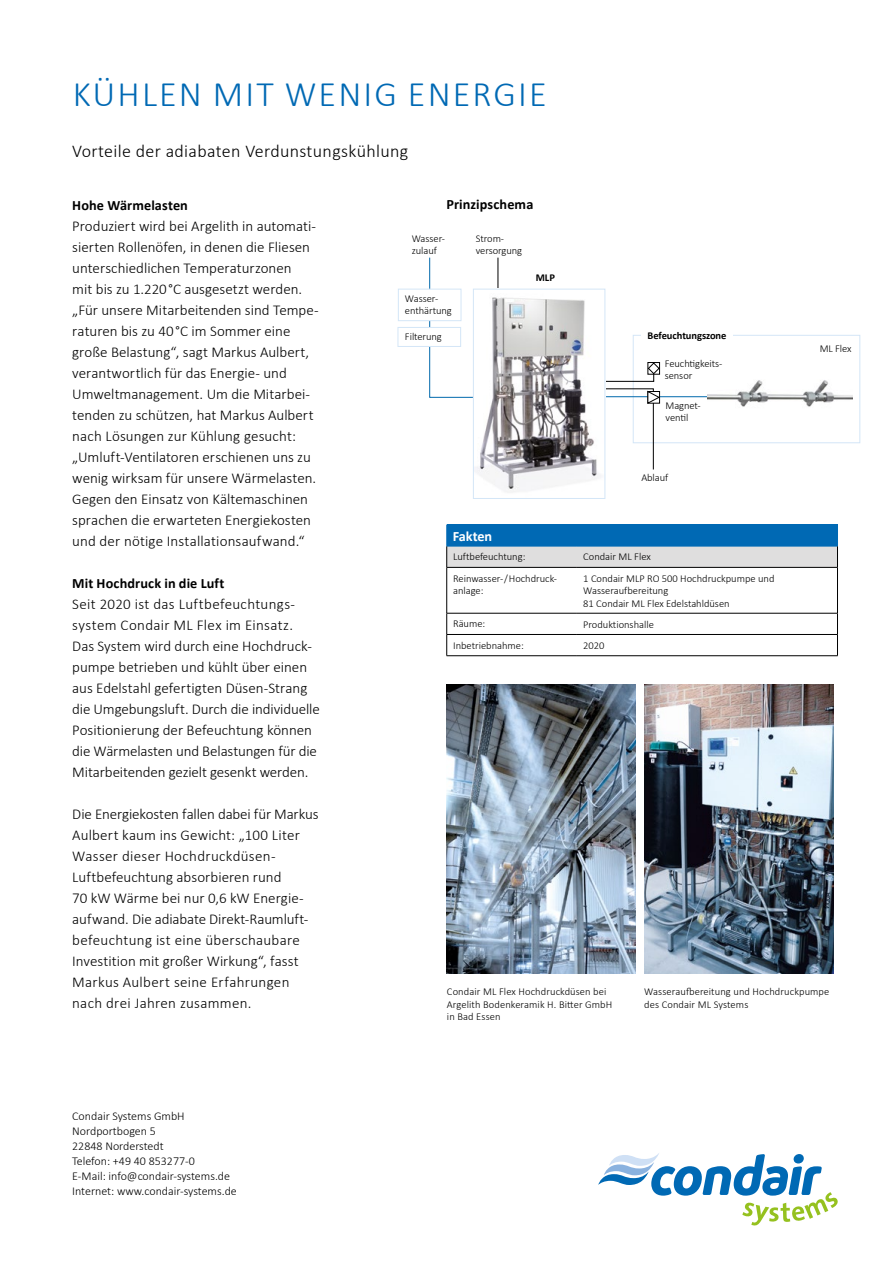
<style>
.page{position:relative;width:893px;height:1263px;background:#fff}
.page>*{position:absolute;margin:0;border:0;box-sizing:border-box;transform-origin:0 0}
.t1{font:300 36px "Calibri";letter-spacing:.06em;color:#0069b4}
.t2{font:300 18px "Calibri";letter-spacing:.02em;color:#000}
.t3{font:300 15px/21px "Calibri";color:#000}
.t4{font:700 14.25px "Calibri";letter-spacing:.01em;color:#000}
.t5{font:700 14.25px "Calibri";letter-spacing:-.005em;color:#fff}
.t6{font:300 12px/15px "Calibri";color:#000}
.t7{font:300 10.5px/12.6px "Calibri";color:#000}
.t8{font:700 10.5px "Calibri";letter-spacing:-.005em;color:#000}
</style>
<div class="page">
<img style="left:447px;top:685px;width:189px;height:289px">
<img style="left:644px;top:685px;width:189px;height:289px">
<svg style="left:598px;top:1153px;width:240px;height:72px"></svg>
<svg style="left:446px;top:525px;width:392px;height:42px;background:#6ba0c7"></svg>
<hr style="left:446px;top:567px;width:131px;height:1px;background:#000">
<hr style="left:446px;top:568px;width:1px;height:45px;background:#000">
<hr style="left:577px;top:567px;width:261px;height:1px;background:#000">
<hr style="left:837px;top:568px;width:1px;height:45px;background:#000">
<hr style="left:446px;top:613px;width:131px;height:1px;background:#000">
<hr style="left:577px;top:613px;width:261px;height:1px;background:#000">
<hr style="left:446px;top:634px;width:131px;height:1px;background:#000">
<svg style="left:446px;top:613px;width:1px;height:42px"></svg>
<hr style="left:577px;top:634px;width:261px;height:1px;background:#000">
<svg style="left:837px;top:613px;width:1px;height:42px"></svg>
<hr style="left:446px;top:655px;width:131px;height:1px;background:#000">
<hr style="left:577px;top:655px;width:261px;height:1px;background:#000">
<div style="left:633px;top:335px;width:227px;height:108px;border:1px solid #d4e6f7"></div>
<div style="left:641px;top:329px;width:92px;height:13px;background:#fff"></div>
<hr style="left:605px;top:396px;width:112px;height:1px;background:#0069ac">
<svg style="left:429px;top:257px;width:96px;height:141px"></svg>
<div style="left:648px;top:362px;width:12px;height:12px;border:1px solid #000"></div>
<svg style="left:605px;top:363px;width:54px;height:19px"></svg>
<svg style="left:605px;top:388px;width:55px;height:82px"></svg>
<hr style="left:498px;top:258px;width:1px;height:32px;background:#000">
<img style="left:475px;top:291px;width:123px;height:201px">
<div style="left:473px;top:289px;width:132px;height:210px;border:1px solid #d4e6f7"></div>
<img style="left:707px;top:380px;width:146px;height:27px">
<div style="left:398px;top:289px;width:63px;height:32px;background:#fff;border:1px solid #d4e6f7"></div>
<div style="left:398px;top:327px;width:63px;height:20px;background:#fff;border:1px solid #d4e6f7"></div>
<h1 class="t1" style="left:73px;top:72px;width:475px">KÜHLEN MIT WENIG ENERGIE</h1>
<p class="t2" style="left:72px;top:140px;width:338px">Vorteile der adiabaten Verdunstungskühlung</p>
<p class="t4" style="left:72px;top:195px;width:117px">Hohe Wärmelasten</p>
<p class="t3" style="left:72px;top:215px;width:248px">Produziert wird bei Argelith in automati&shy;sierten Rollenöfen, in denen die Fliesen unterschiedlichen Temperaturzonen<br>mit bis zu 1.220 °C ausgesetzt werden. „Für unsere Mitarbeitenden sind Tempe&shy;raturen bis zu 40 °C im Sommer eine große Belastung“, sagt Markus Aulbert, verantwortlich für das Energie- und Umweltmanagement. Um die Mitarbei&shy;tenden zu schützen, hat Markus Aulbert nach Lösungen zur Kühlung gesucht: „Umluft-Ventilatoren erschienen uns zu wenig wirksam für unsere Wärmelasten.<br>Gegen den Einsatz von Kältemaschinen sprachen die erwarteten Energiekosten und der nötige Installationsaufwand.“</p>
<p class="t4" style="left:72px;top:573px;width:154px">Mit Hochdruck in die Luft</p>
<p class="t3" style="left:72px;top:593px;width:249px">Seit 2020 ist das Luftbefeuchtungs&shy;system Condair ML Flex im Einsatz.<br>Das System wird durch eine Hochdruck&shy;pumpe betrieben und kühlt über einen aus Edelstahl gefertigten Düsen-Strang die Umgebungsluft. Durch die individuelle Positionierung der Befeuchtung können die Wärmelasten und Belastungen für die Mitarbeitenden gezielt gesenkt werden.</p>
<p class="t3" style="left:72px;top:803px;width:248px">Die Energiekosten fallen dabei für Markus Aulbert kaum ins Gewicht: „100 Liter Wasser dieser Hochdruckdüsen-Luftbefeuchtung absorbieren rund<br>70 kW Wärme bei nur 0,6 kW Energie&shy;aufwand. Die adiabate Direkt-Raumluft&shy;befeuchtung ist eine überschaubare Investition mit großer Wirkung“, fasst Markus Aulbert seine Erfahrungen nach drei Jahren zusammen.</p>
<p class="t4" style="left:446px;top:194px;width:88px">Prinzipschema</p>
<p class="t7" style="left:476px;top:232px;width:48px;line-height:12px">Strom&shy;versorgung</p>
<p class="t7" style="left:412px;top:232px;width:35px;line-height:12px">Wasser&shy;zulauf</p>
<p class="t8" style="left:536px;top:270px;width:21px">MLP</p>
<p class="t7" style="left:405px;top:293px;width:48px;line-height:12px">Wasser&shy;enthärtung</p>
<p class="t8" style="left:648px;top:328px;width:80px">Befeuchtungszone</p>
<p class="t7" style="left:405px;top:331px;width:38px">Filterung</p>
<p class="t7" style="left:820px;top:342px;width:33px">ML Flex</p>
<p class="t7" style="left:665px;top:357px;width:59px;line-height:12px">Feuchtigkeits&shy;sensor</p>
<p class="t7" style="left:665px;top:399px;width:37px;line-height:12px">Magnet&shy;ventil</p>
<p class="t7" style="left:641px;top:471px;width:28px">Ablauf</p>
<p class="t5" style="left:453px;top:526px;width:41px">Fakten</p>
<p class="t7" style="left:453px;top:550px;width:74px">Luftbefeuchtung:</p>
<p class="t7" style="left:583px;top:550px;width:69px">Condair ML Flex</p>
<p class="t7" style="left:453px;top:572px;width:106px">Reinwasser- / Hochdruck&shy;anlage:</p>
<p class="t7" style="left:583px;top:572px;width:193px">1 Condair MLP RO 500 Hochdruckpumpe und<br>Wasseraufbereitung<br>81 Condair ML Flex Edelstahldüsen</p>
<p class="t7" style="left:453px;top:618px;width:34px">Räume:</p>
<p class="t7" style="left:583px;top:618px;width:72px">Produktionshalle</p>
<p class="t7" style="left:453px;top:639px;width:72px">Inbetriebnahme:</p>
<p class="t7" style="left:583px;top:639px;width:23px">2020</p>
<p class="t7" style="left:447px;top:985px;width:167px">Condair ML Flex Hochdruckdüsen bei<br>Argelith Bodenkeramik H. Bitter GmbH in Bad Essen</p>
<p class="t7" style="left:644px;top:985px;width:187px">Wasseraufbereitung und Hochdruckpumpe des Condair ML Systems</p>
<p class="t6" style="left:72px;top:1108px;width:166px">Condair Systems GmbH<br>Nordportbogen 5<br>22848 Norderstedt<br>Telefon: +49 40 853277-0<br>E-Mail: info@condair-systems.de<br>Internet: www.condair-systems.de</p>
</div>
